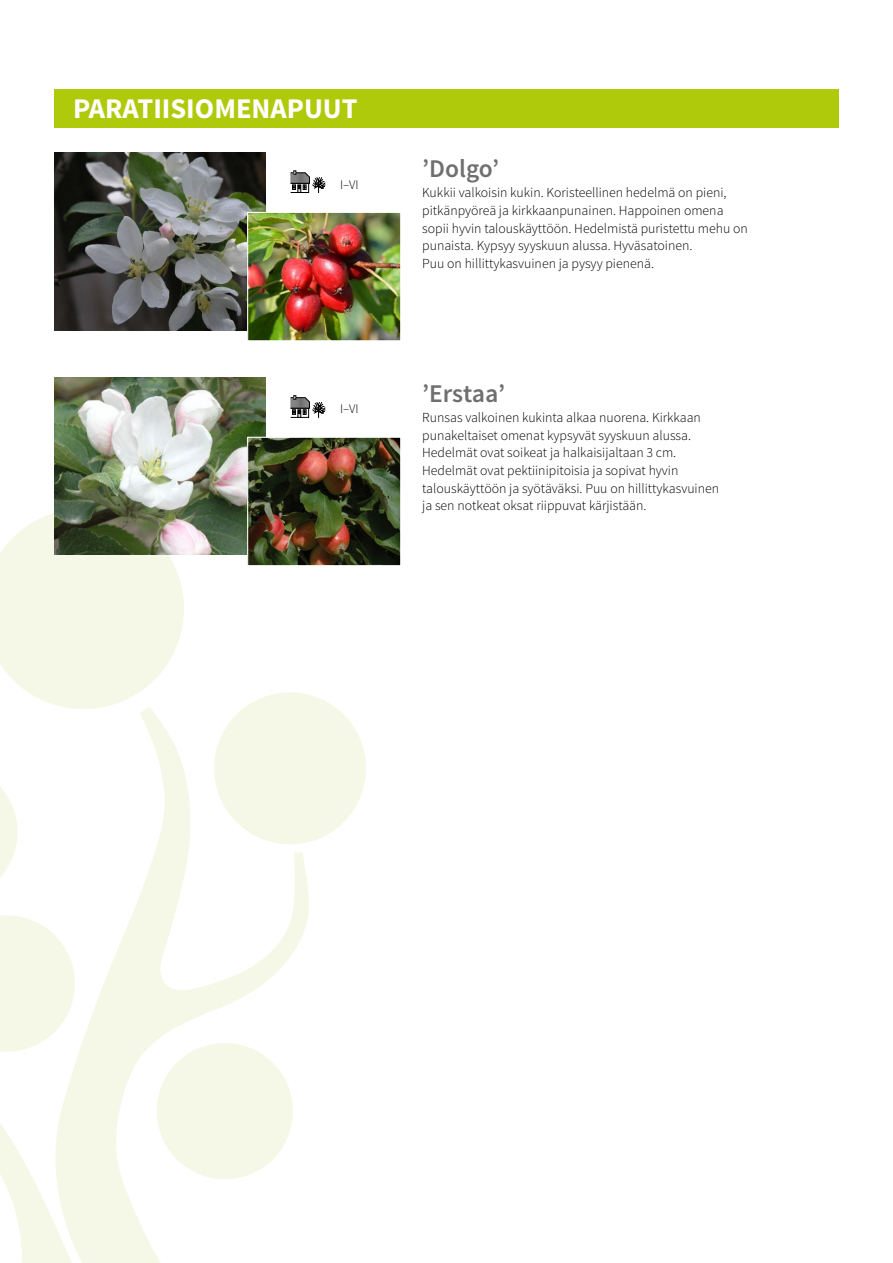
<style>
.page{position:relative;width:893px;height:1263px;background:#fff}
.page>*{position:absolute;margin:0;border:0;box-sizing:border-box;transform-origin:0 0}
.Tuoteryhmäotsikko{font:700 28.5px "Source Sans Pro";color:#fff}
.Tuote_-_nimi{font:600 25.5px "Source Sans Pro";color:#706f6f}
.Tuote_-_info{font:300 13.8px/17.5px "Source Sans Pro";color:#000}
.Kasvuyöhyke{font:300 13.05px "Source Sans Pro";color:#000}
</style>
<div class="page">
<svg style="left:0;top:1058px;width:293px;height:205px;fill:#f5f8e6"></svg>
<svg style="left:0;top:914px;width:308px;height:144px"></svg>
<svg style="left:0;top:513px;width:366px;height:401px"></svg>
<div style="left:54px;top:89px;width:785px;height:39px;background:#afca0b"></div>
<svg style="left:290px;top:171px;width:35px;height:22px"></svg>
<img style="left:54px;top:153px;width:211px;height:177px">
<img style="left:249px;top:214px;width:150px;height:125px">
<div style="left:247px;top:212px;width:154px;height:129px;border:1px solid #fff"></div>
<svg style="left:290px;top:396px;width:35px;height:21px"></svg>
<img style="left:54px;top:378px;width:211px;height:177px">
<img style="left:249px;top:439px;width:150px;height:125px">
<div style="left:247px;top:437px;width:154px;height:129px;border:1px solid #fff"></div>
<p class="Tuoteryhmäotsikko" style="left:73px;top:90px;width:286px">PARATIISIOMENAPUUT</p>
<p class="Kasvuyöhyke" style="left:340px;top:176px;width:20px">I–VI</p>
<p class="Kasvuyöhyke" style="left:340px;top:401px;width:20px">I–VI</p>
<p class="Tuote_-_nimi" style="left:422px;top:153px;width:78px">’Dolgo’</p>
<p class="Tuote_-_info" style="left:422px;top:184px;width:327px">Kukkii valkoisin kukin. Koristeellinen hedelmä on pieni, pitkänpyöreä ja kirkkaanpunainen. Happoinen omena sopii hyvin talouskäyttöön. Hedelmistä puristettu mehu on punaista. Kypsyy syyskuun alussa. Hyväsatoinen.<br>Puu on hillittykasvuinen ja pysyy pienenä.</p>
<p class="Tuote_-_nimi" style="left:422px;top:378px;width:84px">’Erstaa’</p>
<p class="Tuote_-_info" style="left:422px;top:409px;width:298px">Runsas valkoinen kukinta alkaa nuorena. Kirkkaan punakeltaiset omenat kypsyvät syyskuun alussa.<br>Hedelmät ovat soikeat ja halkaisijaltaan 3 cm.<br>Hedelmät ovat pektiinipitoisia ja sopivat hyvin talouskäyttöön ja syötäväksi. Puu on hillittykasvuinen ja sen notkeat oksat riippuvat kärjistään.</p>
</div>
